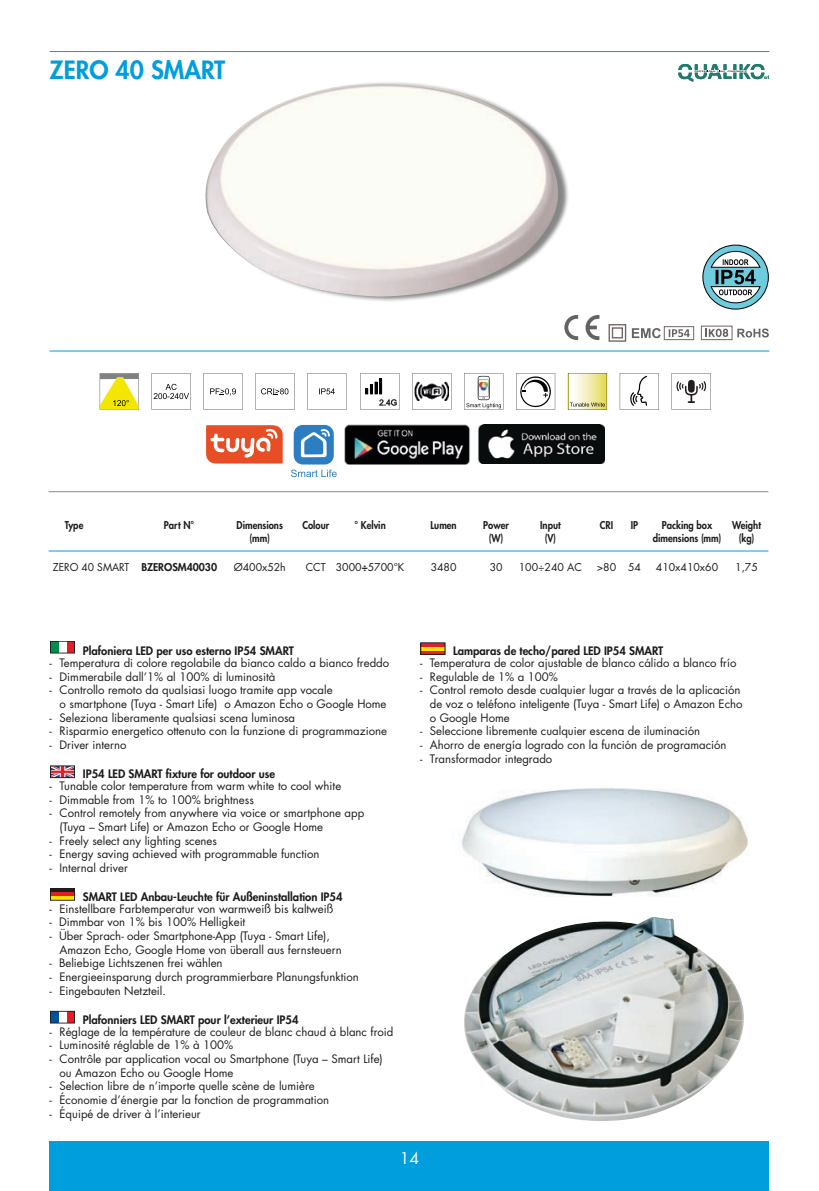
<style>
.page{position:relative;width:819px;height:1191px;background:#fff}
.page>*{position:absolute;margin:0;border:0;box-sizing:border-box;transform-origin:0 0}
.t1{font:800 24.5px "Futura";color:#009edd}
.t2{font:15.75px "Futura";color:#fff}
.t3{font:11.38px/13.7px "Futura";color:#1c1c1b}
.t4{font:800 11.38px "Futura";color:#1c1c1b}
.t5{font:800 10.5px "Futura";color:#1c1c1b;scale:.9 1}
.t6{font:10.5px "Futura";color:#1c1c1b}
.t7{font:800 10.5px "Futura";color:#1c1c1b}
.s1{font-weight:400}
.s2{font-weight:800}
</style>
<div class="page">
<div style="left:50px;top:1141px;width:719px;height:50px;background:#009edd"></div>
<svg style="left:678px;top:64px;width:91px;height:18px"></svg>
<hr style="left:50px;top:51px;width:719px;height:1px;background:#009edd">
<svg style="left:50px;top:641px;width:25px;height:13px"></svg>
<svg style="left:50px;top:765px;width:25px;height:12px"></svg>
<svg style="left:50px;top:888px;width:25px;height:13px"></svg>
<svg style="left:50px;top:1010px;width:25px;height:13px"></svg>
<hr style="left:420px;top:643px;width:25px;height:3px;background:#e31e26">
<svg style="left:422px;top:650px;width:21px;height:2px"></svg>
<svg style="left:422px;top:646px;width:21px;height:4px"></svg>
<svg style="left:564px;top:315px;width:14px;height:25px"></svg>
<svg style="left:585px;top:315px;width:14px;height:25px"></svg>
<hr style="left:50px;top:350px;width:719px;height:1px;background:#009edd">
<hr style="left:49px;top:491px;width:719px;height:1px;background:#878787">
<hr style="left:49px;top:550px;width:719px;height:1px;background:#009edd">
<div style="left:209px;top:81px;width:360px;height:222px;background:#1c1c1b;opacity:.53"></div>
<img style="left:286px;top:83px;width:99px;height:18px">
<img style="left:461px;top:788px;width:288px;height:109px">
<img style="left:464px;top:917px;width:280px;height:204px">
<svg style="left:737px;top:328px;width:31px;height:9px"></svg>
<div style="left:700px;top:325px;width:32px;height:15px;border:1px solid #716764"></div>
<svg style="left:705px;top:329px;width:23px;height:8px"></svg>
<svg style="left:631px;top:328px;width:29px;height:10px"></svg>
<div style="left:663px;top:326px;width:31px;height:14px;border:1px solid #716764"></div>
<svg style="left:611px;top:338px;width:12px;height:1px"></svg>
<div style="left:608px;top:324px;width:18px;height:18px;border:1px solid #716764"></div>
<div style="left:611px;top:327px;width:12px;height:11px;border:1px solid #716764"></div>
<svg style="left:668px;top:329px;width:21px;height:8px"></svg>
<svg style="left:702px;top:244px;width:67px;height:66px"></svg>
<svg style="left:152px;top:373px;width:39px;height:37px"></svg>
<svg style="left:568px;top:373px;width:39px;height:37px"></svg>
<svg style="left:203px;top:373px;width:40px;height:37px"></svg>
<svg style="left:255px;top:373px;width:39px;height:37px"></svg>
<svg style="left:307px;top:373px;width:39px;height:37px"></svg>
<svg style="left:360px;top:373px;width:39px;height:37px"></svg>
<svg style="left:412px;top:373px;width:39px;height:37px"></svg>
<svg style="left:464px;top:373px;width:39px;height:37px"></svg>
<svg style="left:619px;top:373px;width:40px;height:37px"></svg>
<svg style="left:671px;top:373px;width:39px;height:37px"></svg>
<svg style="left:516px;top:373px;width:39px;height:37px"></svg>
<svg style="left:100px;top:373px;width:39px;height:37px"></svg>
<img style="left:478px;top:424px;width:126px;height:39px">
<img style="left:344px;top:424px;width:126px;height:41px">
<svg style="left:206px;top:425px;width:77px;height:38px;background:#ec7252"></svg>
<div style="left:294px;top:425px;width:40px;height:39px;background:#2c7dc1;border-radius:9px"></div>
<svg style="left:291px;top:469px;width:46px;height:8px"></svg>
<svg style="left:301px;top:429px;width:29px;height:28px"></svg>
<h1 class="t1" style="left:50px;top:54px;width:177px">ZERO 40 SMART</h1>
<p class="t5" style="left:65px;top:518px;width:22px">Type</p>
<p class="t5" style="left:164px;top:518px;width:35px">Part N°</p>
<p class="t5" style="left:236px;top:518px;width:53px">Dimensions</p>
<p class="t5" style="left:302px;top:518px;width:31px">Colour</p>
<p class="t5" style="left:354px;top:518px;width:36px">° Kelvin</p>
<p class="t5" style="left:430px;top:518px;width:31px">Lumen</p>
<p class="t5" style="left:483px;top:518px;width:30px">Power</p>
<p class="t5" style="left:540px;top:518px;width:24px">Input</p>
<p class="t5" style="left:599px;top:518px;width:16px">CRI</p>
<p class="t5" style="left:630px;top:518px;width:10px">IP</p>
<p class="t5" style="left:661px;top:518px;width:58px">Packing box</p>
<p class="t5" style="left:732px;top:518px;width:33px">Weight</p>
<p class="t5" style="left:249px;top:531px;width:24px">(mm)</p>
<p class="t5" style="left:489px;top:531px;width:17px">(W)</p>
<p class="t5" style="left:545px;top:531px;width:14px">(V)</p>
<p class="t5" style="left:652px;top:531px;width:78px">dimensions (mm)</p>
<p class="t5" style="left:738px;top:531px;width:19px">(kg)</p>
<p class="t7" style="left:53px;top:560px;width:166px"><span class="s1">ZERO 40 SMART</span> BZEROSM40030</p>
<p class="t6" style="left:234px;top:559px;width:54px">Ø400x52h</p>
<p class="t6" style="left:306px;top:559px;width:100px">CCT 3000<span class="s2">÷</span>5700°K</p>
<p class="t6" style="left:430px;top:559px;width:27px">3480</p>
<p class="t6" style="left:489px;top:559px;width:14px">30</p>
<p class="t6" style="left:518px;top:559px;width:65px">100÷240 AC</p>
<p class="t6" style="left:596px;top:559px;width:46px">&gt;80 54</p>
<p class="t6" style="left:656px;top:559px;width:64px">410x410x60</p>
<p class="t6" style="left:735px;top:559px;width:24px">1,75</p>
<p class="t4" style="left:83px;top:643px;width:212px">Plafoniera LED per uso esterno IP54 SMART</p>
<p class="t3" style="left:50px;top:656px;width:341px">- Temperatura di colore regolabile da bianco caldo a bianco freddo</p>
<p class="t3" style="left:50px;top:669px;width:227px">- Dimmerabile dall’1% al 100% di luminosità</p>
<p class="t3" style="left:60px;top:683px;width:328px;text-indent:-10px">- Controllo remoto da qualsiasi luogo tramite app vocale<br>o smartphone (Tuya - Smart Life) o Amazon Echo o Google Home</p>
<p class="t3" style="left:50px;top:710px;width:247px">- Seleziona liberamente qualsiasi scena luminosa</p>
<p class="t3" style="left:50px;top:724px;width:339px">- Risparmio energetico ottenuto con la funzione di programmazione</p>
<p class="t3" style="left:50px;top:738px;width:78px">- Driver interno</p>
<p class="t4" style="left:83px;top:766px;width:194px">IP54 LED SMART fixture for outdoor use</p>
<p class="t3" style="left:50px;top:778px;width:293px">- Tunable color temperature from warm white to cool white</p>
<p class="t3" style="left:50px;top:792px;width:206px">- Dimmable from 1% to 100% brightness</p>
<p class="t3" style="left:60px;top:806px;width:306px;text-indent:-10px">- Control remotely from anywhere via voice or smartphone app (Tuya – Smart Life) or Amazon Echo or Google Home</p>
<p class="t3" style="left:50px;top:833px;width:169px">- Freely select any lighting scenes</p>
<p class="t3" style="left:50px;top:847px;width:271px">- Energy saving achieved with programmable function</p>
<p class="t3" style="left:50px;top:860px;width:80px">- Internal driver</p>
<p class="t4" style="left:83px;top:889px;width:261px">SMART LED Anbau-Leuchte für Außeninstallation IP54</p>
<p class="t3" style="left:50px;top:901px;width:285px">- Einstellbare Farbtemperatur von warmweiß bis kaltweiß</p>
<p class="t3" style="left:50px;top:915px;width:197px">- Dimmbar von 1% bis 100% Helligkeit</p>
<p class="t3" style="left:60px;top:929px;width:283px;text-indent:-10px">- Über Sprach- oder Smartphone-App (Tuya - Smart Life),<br>Amazon Echo, Google Home von überall aus fernsteuern</p>
<p class="t3" style="left:50px;top:956px;width:174px">- Beliebige Lichtszenen frei wählen</p>
<p class="t3" style="left:50px;top:970px;width:311px">- Energieeinsparung durch programmierbare Planungsfunktion</p>
<p class="t3" style="left:50px;top:983px;width:118px">- Eingebauten Netzteil.</p>
<p class="t4" style="left:83px;top:1012px;width:217px">Plafonniers LED SMART pour l’exterieur IP54</p>
<p class="t3" style="left:50px;top:1024px;width:345px">- Réglage de la température de couleur de blanc chaud à blanc froid</p>
<p class="t3" style="left:50px;top:1038px;width:185px">- Luminosité réglable de 1% à 100%</p>
<p class="t3" style="left:60px;top:1051px;width:325px;text-indent:-10px">- Contrôle par application vocal ou Smartphone (Tuya – Smart Life) ou Amazon Echo ou Google Home</p>
<p class="t3" style="left:50px;top:1079px;width:266px">- Selection libre de n’importe quelle scène de lumière</p>
<p class="t3" style="left:50px;top:1092px;width:281px">- Économie d’énergie par la fonction de programmation</p>
<p class="t3" style="left:50px;top:1106px;width:153px">- Équipé de driver à l’interieur</p>
<p class="t4" style="left:453px;top:643px;width:211px">Lamparas de techo/pared LED IP54 SMART</p>
<p class="t3" style="left:420px;top:656px;width:318px">- Temperatura de color ajustable de blanco cálido a blanco frío</p>
<p class="t3" style="left:420px;top:669px;width:139px">- Regulable de 1% a 100%</p>
<p class="t3" style="left:430px;top:683px;width:314px;text-indent:-10px">- Control remoto desde cualquier lugar a través de la aplicación de voz o teléfono inteligente (Tuya - Smart Life) o Amazon Echo o Google Home</p>
<p class="t3" style="left:420px;top:724px;width:282px">- Seleccione libremente cualquier escena de iluminación</p>
<p class="t3" style="left:420px;top:738px;width:308px">- Ahorro de energía logrado con la función de programación</p>
<p class="t3" style="left:420px;top:751px;width:134px">- Transformador integrado</p>
<h2 class="t2" style="left:400px;top:1147px;width:21px">14</h2>
</div>
